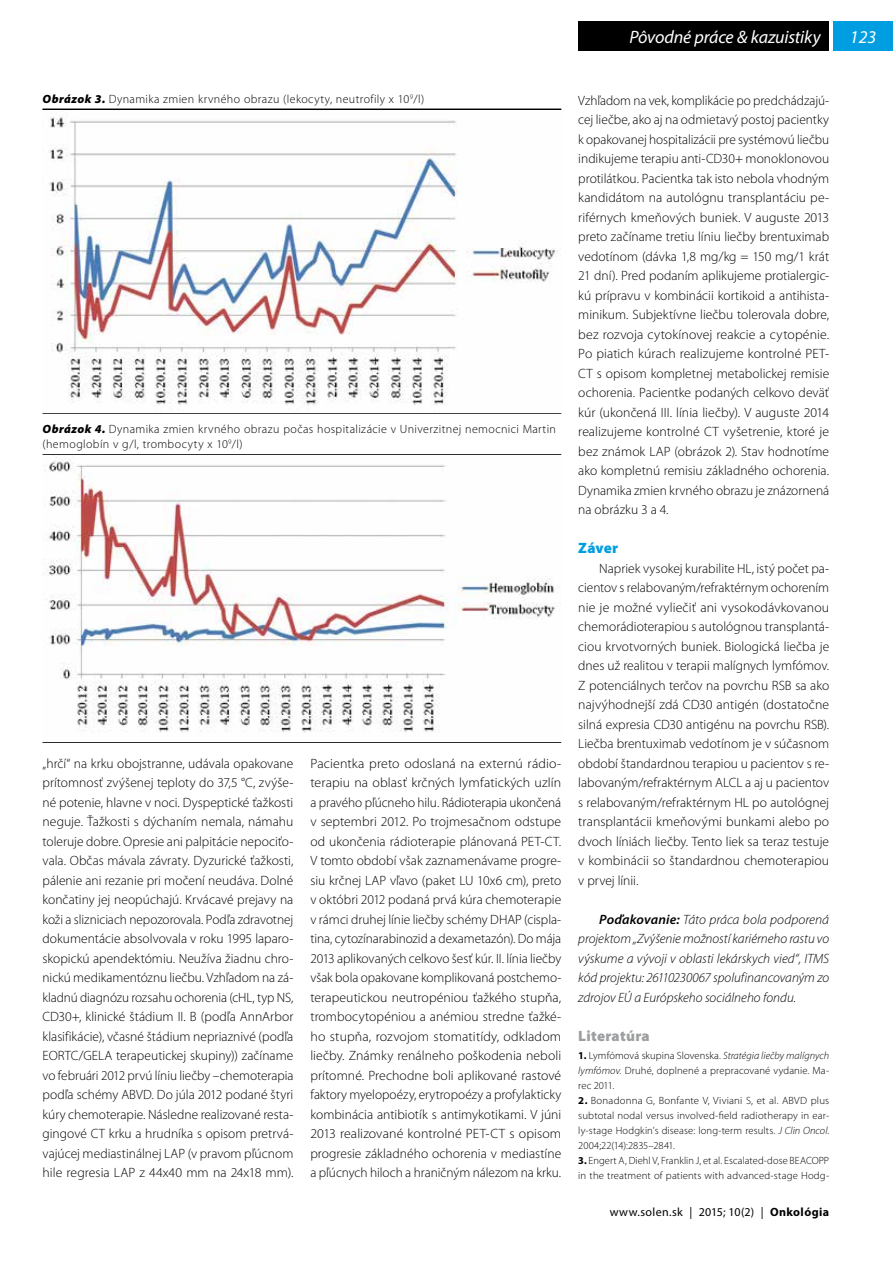
<style>
.page{position:relative;width:893px;height:1263px;background:#fff}
.page>*{position:absolute;margin:0;border:0;box-sizing:border-box;transform-origin:0 0}
.t1{font:italic 18px "Myriad Pro";letter-spacing:-.01em;color:#fff}
.t2{font:900 15px "Myriad Pro";letter-spacing:.02em;color:#9c9e9f}
.t3{font:900 15px "Myriad Pro";letter-spacing:.01em;color:#009ee0}
.t4{font:300 13.5px/19.5px "Myriad Pro";color:#000;text-align:justify}
.t5{font:italic 300 13.5px/19.5px "Myriad Pro";color:#000;text-align:justify}
.t6{font:300 12px/15px "Myriad Pro";letter-spacing:.035em;color:#000}
.t7{font:12px "Myriad Pro";letter-spacing:.03em;color:#000}
.t8{font:300 10.5px/15px "Myriad Pro";letter-spacing:.01em;color:#000;text-align:justify}
.s1{font-weight:900;font-style:italic}
.s2{font-weight:600}
.s3{font-weight:700}
.s4{font-style:italic}
</style>
<div class="page">
<div style="left:833px;top:21px;width:60px;height:30px;background:#009ee0"></div>
<div style="left:578px;top:21px;width:251px;height:30px;background:#000"></div>
<hr style="left:43px;top:413px;width:518px;height:1px;background:#000">
<hr style="left:43px;top:109px;width:518px;height:1px;background:#000">
<img style="left:49px;top:116px;width:509px;height:290px">
<hr style="left:43px;top:742px;width:518px;height:1px;background:#000">
<hr style="left:43px;top:454px;width:518px;height:2px;background:#000">
<img style="left:43px;top:457px;width:518px;height:276px">
<h1 class="t1" style="left:629px;top:26px;width:193px">Pôvodné práce &amp; kazuistiky</h1>
<p class="t6" style="left:43px;top:91px;width:383px"><span class="s1">Obrázok 3.</span> Dynamika zmien krvného obrazu (lekocyty, neutrofily x 10<sup>9</sup>/l)</p>
<p class="t6" style="left:43px;top:422px;width:515px"><span class="s1">Obrázok 4.</span> Dynamika zmien krvného obrazu počas hospitalizácie v Univerzitnej nemocnici Martin (hemoglobín v g/l, trombocyty x 10<sup>9</sup>/l)</p>
<p class="t4" style="left:43px;top:753px;width:252px">„hrčí“ na krku obojstranne, udávala opakovane prítomnosť zvýšenej teploty do 37,5 °C, zvýše&shy;né potenie, hlavne v noci. Dyspeptické ťažkosti neguje. Ťažkosti s dýchaním nemala, námahu toleruje dobre. Opresie ani palpitácie nepociťo&shy;vala. Občas mávala závraty. Dyzurické ťažkosti, pálenie ani rezanie pri močení neudáva. Dolné končatiny jej neopúchajú. Krvácavé prejavy na koži a slizniciach nepozorovala. Podľa zdravotnej dokumentácie absolvovala v roku 1995 laparo&shy;skopickú apendektómiu. Neužíva žiadnu chro&shy;nickú medikamentóznu liečbu. Vzhľadom na zá&shy;kladnú diagnózu rozsahu ochorenia (cHL, typ NS, CD30+, klinické štádium II. B (podľa AnnArbor klasifikácie), včasné štádium nepriaznivé (podľa EORTC/GELA terapeutickej skupiny)) začíname vo februári 2012 prvú líniu liečby –chemoterapia podľa schémy ABVD. Do júla 2012 podané štyri kúry chemoterapie. Následne realizované resta&shy;gingové CT krku a hrudníka s opisom pretrvá&shy;vajúcej mediastinálnej LAP (v pravom pľúcnom hile regresia LAP z 44x40 mm na 24x18 mm).</p>
<p class="t4" style="left:310px;top:753px;width:252px">Pacientka preto odoslaná na externú rádio&shy;terapiu na oblasť krčných lymfatických uzlín a pravého pľúcneho hilu. Rádioterapia ukončená v septembri 2012. Po trojmesačnom odstupe od ukončenia rádioterapie plánovaná PET-CT.<br>V tomto období však zaznamenávame progre&shy;siu krčnej LAP vľavo (paket LU 10x6 cm), preto v októbri 2012 podaná prvá kúra chemoterapie v rámci druhej línie liečby schémy DHAP (cispla&shy;tina, cytozínarabinozid a dexametazón). Do mája 2013 aplikovaných celkovo šesť kúr. II. línia liečby však bola opakovane komplikovaná postchemo&shy;terapeutickou neutropéniou ťažkého stupňa, trombocytopéniou a anémiou stredne ťažké&shy;ho stupňa, rozvojom stomatitídy, odkladom liečby. Známky renálneho poškodenia neboli prítomné. Prechodne boli aplikované rastové faktory myelopoézy, erytropoézy a profylakticky kombinácia antibiotík s antimykotikami. V júni 2013 realizované kontrolné PET-CT s opisom progresie základného ochorenia v mediastíne a pľúcnych hiloch a hraničným nálezom na krku.</p>
<p class="t4" style="left:578px;top:90px;width:252px">Vzhľadom na vek, komplikácie po predchádzajú&shy;cej liečbe, ako aj na odmietavý postoj pacientky k opakovanej hospitalizácii pre systémovú liečbu indikujeme terapiu anti-CD30+ monoklonovou protilátkou. Pacientka tak isto nebola vhodným kandidátom na autológnu transplantáciu pe&shy;riférnych kmeňových buniek. V auguste 2013 preto začíname tretiu líniu liečby brentuximab vedotínom (dávka 1,8 mg/kg = 150 mg/1 krát 21 dní). Pred podaním aplikujeme protialergic&shy;kú prípravu v kombinácii kortikoid a antihista&shy;minikum. Subjektívne liečbu tolerovala dobre, bez rozvoja cytokínovej reakcie a cytopénie.<br>Po piatich kúrach realizujeme kontrolné PET-CT s opisom kompletnej metabolickej remisie ochorenia. Pacientke podaných celkovo deväť kúr (ukončená III. línia liečby). V auguste 2014 realizujeme kontrolné CT vyšetrenie, ktoré je bez známok LAP (obrázok 2). Stav hodnotíme ako kompletnú remisiu základného ochorenia.<br>Dynamika zmien krvného obrazu je znázornená na obrázku 3 a 4.</p>
<p class="t3" style="left:578px;top:538px;width:42px">Záver</p>
<p class="t4" style="left:578px;top:558px;width:252px;text-indent:21px">Napriek vysokej kurabilite HL, istý počet pa&shy;cientov s relabovaným/refraktérnym ochorením nie je možné vyliečiť ani vysokodávkovanou chemorádioterapiou s autológnou transplantá&shy;ciou krvotvorných buniek. Biologická liečba je dnes už realitou v terapii malígnych lymfómov.<br>Z potenciálnych terčov na povrchu RSB sa ako najvýhodnejší zdá CD30 antigén (dostatočne silná expresia CD30 antigénu na povrchu RSB).<br>Liečba brentuximab vedotínom je v súčasnom období štandardnou terapiou u pacientov s re&shy;labovaným/refraktérnym ALCL a aj u pacientov s relabovaným/refraktérnym HL po autológnej transplantácii kmeňovými bunkami alebo po dvoch líniách liečby. Tento liek sa teraz testuje v kombinácii so štandardnou chemoterapiou v prvej línii.</p>
<p class="t5" style="left:578px;top:909px;width:252px;text-indent:21px"><span class="s2">Poďakovanie:</span> Táto práca bola podporená projektom „Zvýšenie možností kariérneho rastu vo výskume a vývoji v oblasti lekárskych vied“, ITMS kód projektu: 26110230067 spolufinancovaným zo zdrojov EÚ a Európskeho sociálneho fondu.</p>
<p class="t2" style="left:578px;top:1025px;width:73px">Literatúra</p>
<p class="t8" style="left:578px;top:1047px;width:252px"><span class="s3">1.</span> Lymfómová skupina Slovenska. <span class="s4">Stratégia liečby malígnych lymfómov.</span> Druhé, doplnené a prepracované vydanie. Ma&shy;rec 2011.</p>
<p class="t8" style="left:578px;top:1092px;width:252px"><span class="s3">2.</span> Bonadonna G, Bonfante V, Viviani S, et al. ABVD plus subtotal nodal versus involved-field radiotherapy in ear&shy;ly-stage Hodgkin’s disease: long-term results. <span class="s4">J Clin Oncol</span>.<br>2004;22(14):2835–2841.</p>
<p class="t8" style="left:578px;top:1152px;width:252px"><span class="s3">3.</span> Engert A, Diehl V, Franklin J, et al. Escalated-dose BEACOPP in the treatment of patients with advanced-stage Hodg-</p>
<p class="t7" style="left:610px;top:1205px;width:221px">www.solen.sk | 2015; 10(2) | <span class="s3">Onkológia</span></p>
<h1 class="t1" style="left:850px;top:26px;width:28px">123</h1>
</div>
